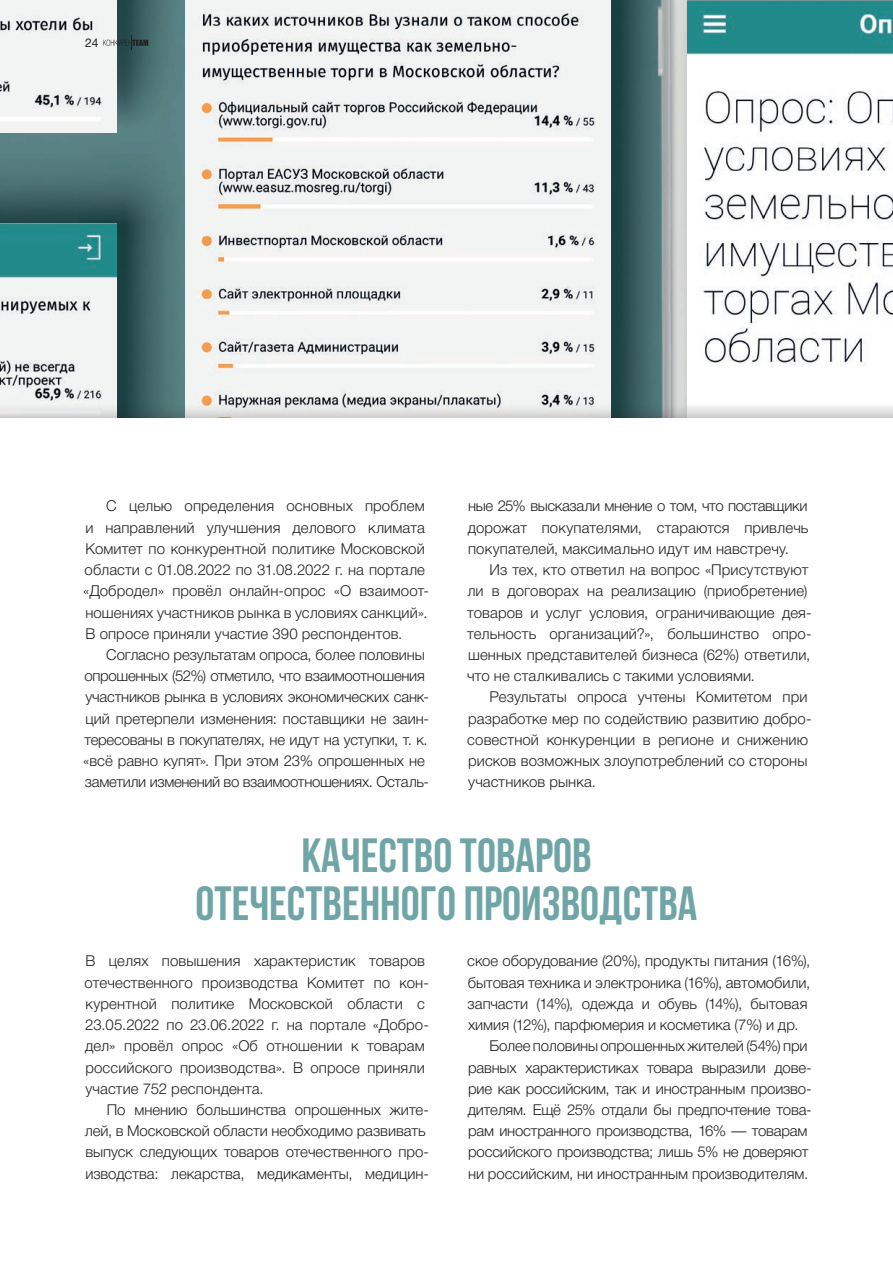
<style>
.page{position:relative;width:893px;height:1263px;background:#fff}
.page>*{position:absolute;margin:0;border:0;box-sizing:border-box;transform-origin:0 0}
.Выделение_сноски_в_с{font:700 48px "Bebas Neue";color:#6fa5a6}
.t1{font:300 15px/21.1px "Helvetica Neue Cyr";color:#231f20}
.t2{font:12px "Helvetica Neue Cyr";color:#231f20}
</style>
<div class="page">
<img style="left:0;top:0;width:688px;height:401px">
<img style="left:688px;top:0;width:205px;height:367px">
<img style="left:186px;top:0;width:424px;height:401px">
<img style="left:0;top:223px;width:116px;height:178px">
<img style="left:0;top:0;width:116px;height:133px">
<div style="left:0;top:401px;width:893px;height:862px;background:#231f20;opacity:.3"></div>
<div style="left:0;top:419px;width:893px;height:844px;background:#fff"></div>
<svg style="left:103px;top:36px;width:45px;height:14px"></svg>
<p class="t2" style="left:85px;top:36px;width:15px">24</p>
<p class="t1" style="left:83px;top:496px;width:347px;text-indent:23px">С целью определения основных проблем и направлений улучшения делового климата Комитет по конкурентной политике Московской области с 01.08.2022 по 31.08.2022 г. на портале «Добродел» провёл онлайн-опрос «О взаимоот&shy;ношениях участников рынка в условиях санкций».<br>В опросе приняли участие 390 респондентов.</p>
<p class="t1" style="left:83px;top:644px;width:347px;text-indent:23px">Согласно результатам опроса, более половины опрошенных (52%) отметило, что взаимоотношения участников рынка в условиях экономических санк&shy;ций претерпели изменения: поставщики не заин&shy;тересованы в покупателях, не идут на уступки, т. к. «всё равно купят». При этом 23% опрошенных не заметили изменений во взаимоотношениях. Осталь-</p>
<p class="t1" style="left:468px;top:496px;width:342px;text-align:justify">ные 25% высказали мнение о том, что поставщики дорожат покупателями, стараются привлечь покупателей, максимально идут им навстречу.</p>
<p class="t1" style="left:467px;top:559px;width:346px;text-indent:23px">Из тех, кто ответил на вопрос «Присутствуют ли в договорах на реализацию (приобретение) товаров и услуг условия, ограничивающие дея&shy;тельность организаций?», большинство опро&shy;шенных представителей бизнеса (62%) ответили, что не сталкивались с такими условиями.</p>
<p class="t1" style="left:467px;top:687px;width:346px;text-indent:22px">Результаты опроса учтены Комитетом при разработке мер по содействию развитию добро&shy;совестной конкуренции в регионе и снижению рисков возможных злоупотреблений со стороны участников рынка.</p>
<p class="Выделение_сноски_в_с" style="left:301px;top:829px;width:292px">Качество товаров</p>
<p class="Выделение_сноски_в_с" style="left:196px;top:877px;width:503px">отечественного производства</p>
<p class="t1" style="left:85px;top:951px;width:346px">В целях повышения характеристик товаров отечественного производства Комитет по кон&shy;курентной политике Московской области с 23.05.2022 по 23.06.2022 г. на портале «Добро&shy;дел» провёл опрос «Об отношении к товарам российского производства». В опросе приняли участие 752 респондента.</p>
<p class="t1" style="left:85px;top:1099px;width:346px;text-indent:22px">По мнению большинства опрошенных жите&shy;лей, в Московской области необходимо развивать выпуск следующих товаров отечественного про&shy;изводства: лекарства, медикаменты, медицин-</p>
<p class="t1" style="left:467px;top:951px;width:345px">ское оборудование (20%), продукты питания (16%), бытовая техника и электроника (16%), автомобили, запчасти (14%), одежда и обувь (14%), бытовая химия (12%), парфюмерия и косметика (7%) и др.</p>
<p class="t1" style="left:468px;top:1035px;width:345px;text-indent:22px">Более половины опрошенных жителей (54%) при равных характеристиках товара выразили дове&shy;рие как российским, так и иностранным произво&shy;дителям. Ещё 25% отдали бы предпочтение това&shy;рам иностранного производства, 16% — товарам российского производства; лишь 5% не доверяют ни российским, ни иностранным производителям.</p>
</div>
